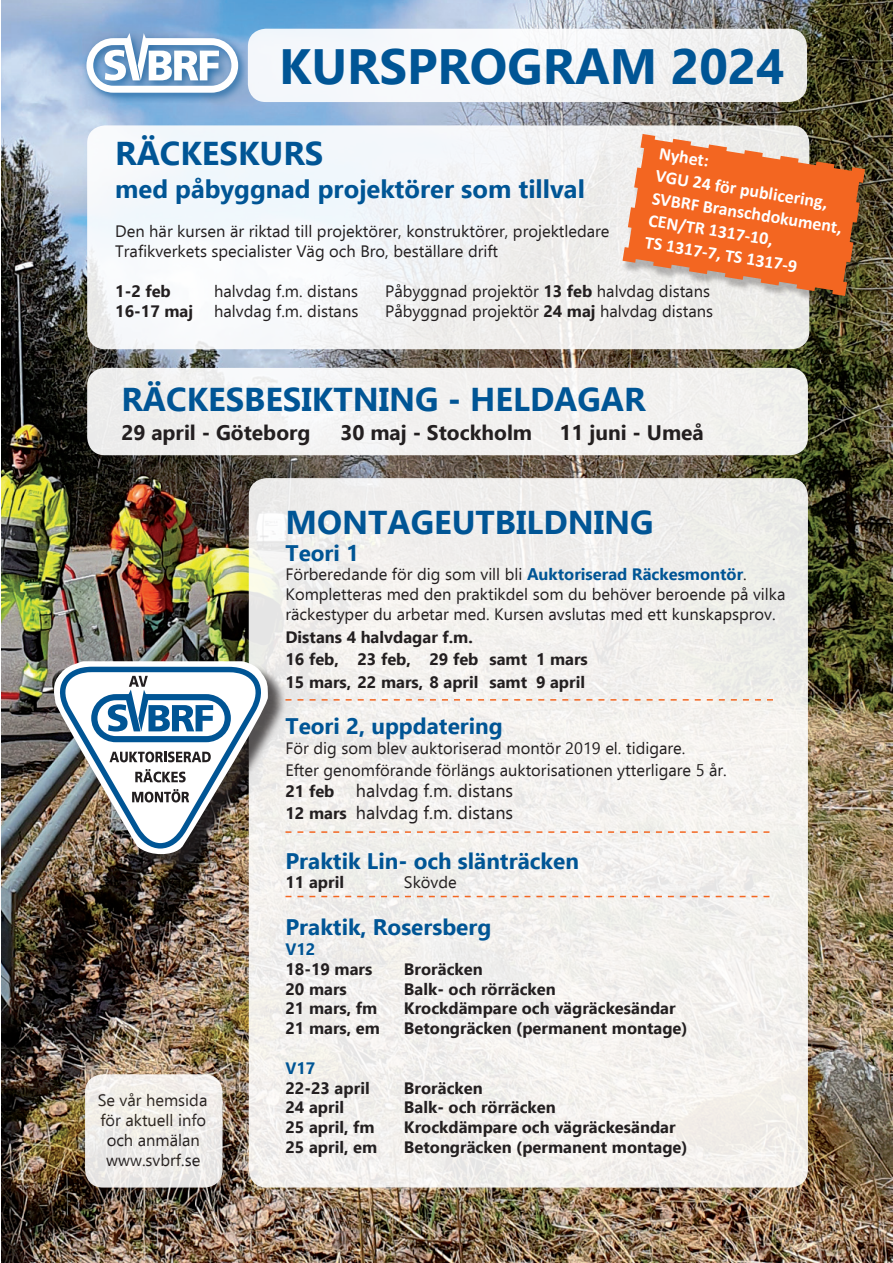
<style>
.page{position:relative;width:893px;height:1263px;background:#fff}
.page>*{position:absolute;margin:0;border:0;box-sizing:border-box;transform-origin:0 0}
.t1{font:700 49.5px "Ebrima";color:#005595}
.t2{font:700 33px "Ebrima";color:#005595}
.t3{font:700 25.5px "Ebrima";color:#005595}
.t4{font:700 22.5px "Ebrima";color:#005595}
.t5{font:700 21px "Ebrima";color:#231f20}
.t6{font:700 18px/22.5px "Calibri";color:#fff}
.t7{font:18px/21.6px "Ebrima";color:#231f20}
.t8{font:16.5px/19.8px "Ebrima";color:#231f20}
.t9{font:700 16.5px/22.5px "Ebrima";color:#231f20}
.t10{font:700 16.5px "Ebrima";color:#005595}
.s1{font-weight:700}
.s2{font-weight:700;color:#005595}
.s3{font-weight:700;font-size:16.5px}
</style>
<div class="page">
<img style="left:1px;top:0;width:892px;height:1263px">
<div style="left:249px;top:478px;width:559px;height:709px;background:#f2f0ed;border-radius:18px"></div>
<div style="left:87px;top:125px;width:722px;height:224px;background:linear-gradient(to right,#f6fbff,#eceae7);border-radius:18px"></div>
<div style="left:81px;top:28px;width:168px;height:74px;background:#005595;opacity:.75"></div>
<svg style="left:86px;top:33px;width:152px;height:60px"></svg>
<svg style="left:286px;top:699px;width:487px;height:2px"></svg>
<svg style="left:285px;top:896px;width:484px;height:1px"></svg>
<svg style="left:286px;top:831px;width:483px;height:2px"></svg>
<div style="left:622px;top:137px;width:251px;height:170px;background:#231f20;opacity:.3"></div>
<svg style="left:618px;top:130px;width:251px;height:170px;background:#dd8150"></svg>
<div style="left:85px;top:1074px;width:138px;height:113px;background:linear-gradient(to right,#efede9,#efedea);border-radius:18px"></div>
<div style="left:87px;top:368px;width:721px;height:87px;background:#f2f1ef;border-radius:18px"></div>
<div style="left:248px;top:29px;width:559px;height:73px;background:linear-gradient(to right,#f8fbff,#f0efed);border-radius:18px"></div>
<div style="left:56px;top:663px;width:230px;height:209px;background:#231f20;opacity:.75"></div>
<img style="left:50px;top:661px;width:218px;height:193px">
<h1 class="t1" style="left:279px;top:28px;width:507px">KURSPROG RAM 2024</h1>
<h2 class="t2" style="left:115px;top:128px;width:210px">Räckeskurs</h2>
<h3 class="t3" style="left:115px;top:169px;width:471px">med påbyggnad projektörer som tillval</h3>
<p class="t8" style="left:115px;top:221px;width:496px">Den här kursen är riktad till projektörer, konstruktörer, projektledare<br>Trafikverkets specialister Väg och Bro, beställare drift</p>
<p class="t9" style="left:115px;top:279px;width:57px">1-2 feb</p>
<p class="t8" style="left:214px;top:281px;width:146px">halvdag f.m. distans</p>
<p class="t8" style="left:385px;top:281px;width:326px">Påbyggnad projektör <span class="s1">13 feb</span> halvdag distans</p>
<p class="t9" style="left:115px;top:299px;width:79px">16-17 maj</p>
<p class="t8" style="left:214px;top:300px;width:146px">halvdag f.m. distans</p>
<p class="t8" style="left:385px;top:300px;width:329px">Påbyggnad projektör <span class="s1">24 maj</span> halvdag distans</p>
<p class="t6" style="left:661px;top:142px;width:194px;rotate:9deg">Nyhet:<br>VGU 24 för publicering,<br>SVBRF Branschdokument,<br>CEN/TR 1317-10,<br>TS 1317-7, TS 1317-9</p>
<h2 class="t2" style="left:121px;top:373px;width:105px">RÄC KESBESI</h2>
<h2 class="t2" style="left:312px;top:373px;width:44px">KTNING</h2>
<h2 class="t2" style="left:448px;top:373px;width:191px">- Heldagar</h2>
<p class="t5" style="left:121px;top:416px;width:191px">29 april - Göteborg</p>
<p class="t5" style="left:340px;top:416px;width:193px">30 maj - Stockholm</p>
<p class="t5" style="left:559px;top:416px;width:146px">11 juni - Umeå</p>
<p class="t8" style="left:98px;top:1090px;width:111px;text-align:center">Se vår hemsida för aktuell info och anmälan www.svbrf.se</p>
<h2 class="t2" style="left:285px;top:496px;width:370px">Montageutbildning</h2>
<h3 class="t4" style="left:285px;top:535px;width:75px">Teori 1</h3>
<p class="t8" style="left:285px;top:564px;width:502px">Förberedande för dig som vill bli <span class="s2">Auktoriserad Räckesmontör</span>.<br>Kompletteras med den praktikdel som du behöver beroende på vilka räckestyper du arbetar med. Kursen avslutas med ett kunskapsprov.</p>
<p class="t9" style="left:285px;top:624px;width:304px">Distans 4 halvdagar f.m.<br>16 feb, 23 feb, 29 feb samt 1 mars<br>15 mars, 22 mars, 8 april samt 9 april</p>
<h3 class="t4" style="left:285px;top:709px;width:219px">Teori 2, uppdatering</h3>
<p class="t8" style="left:285px;top:737px;width:443px;line-height:21.6px">För dig som blev auktoriserad montör 2019 el. tidigare.<br>Efter genomförande förlängs auktorisationen ytterligare 5 år.</p>
<p class="t7" style="left:285px;top:780px;width:229px"><span class="s3">21 feb</span> halvdag f.m. distans<br><span class="s3">12 mars</span> halvdag f.m. distans</p>
<h3 class="t4" style="left:285px;top:843px;width:295px">Praktik Lin- och slänträcken</h3>
<p class="t9" style="left:285px;top:870px;width:60px">11 april</p>
<p class="t8" style="left:404px;top:872px;width:54px">Skövde</p>
<h3 class="t4" style="left:285px;top:909px;width:207px">Praktik, Rosersberg</h3>
<p class="t10" style="left:285px;top:936px;width:31px">V12</p>
<p class="t9" style="left:285px;top:957px;width:110px">18-19 mars B</p>
<p class="t9" style="left:415px;top:957px;width:70px">roräcken</p>
<p class="t9" style="left:285px;top:976px;width:99px">20 mars B</p>
<p class="t9" style="left:415px;top:976px;width:143px">alk- och rörräcken</p>
<p class="t9" style="left:285px;top:996px;width:93px">21 mars, fm</p>
<p class="t9" style="left:285px;top:997px;width:404px;line-height:19.8px;text-indent:119px">Krockdämpare och vägräckesändar<br>21 mars, em Betongräcken (permanent montage)</p>
<p class="t10" style="left:285px;top:1055px;width:31px">V17</p>
<p class="t9" style="left:285px;top:1075px;width:107px">22-23 april B</p>
<p class="t9" style="left:415px;top:1075px;width:70px">roräcken</p>
<p class="t9" style="left:285px;top:1095px;width:95px">24 april B</p>
<p class="t9" style="left:415px;top:1095px;width:143px">alk- och rörräcken</p>
<p class="t9" style="left:285px;top:1115px;width:91px">25 april, fm</p>
<p class="t9" style="left:285px;top:1116px;width:404px;line-height:19.8px;text-indent:119px">Krockdämpare och vägräckesändar<br>25 april, em Betongräcken (permanent montage)</p>
</div>
